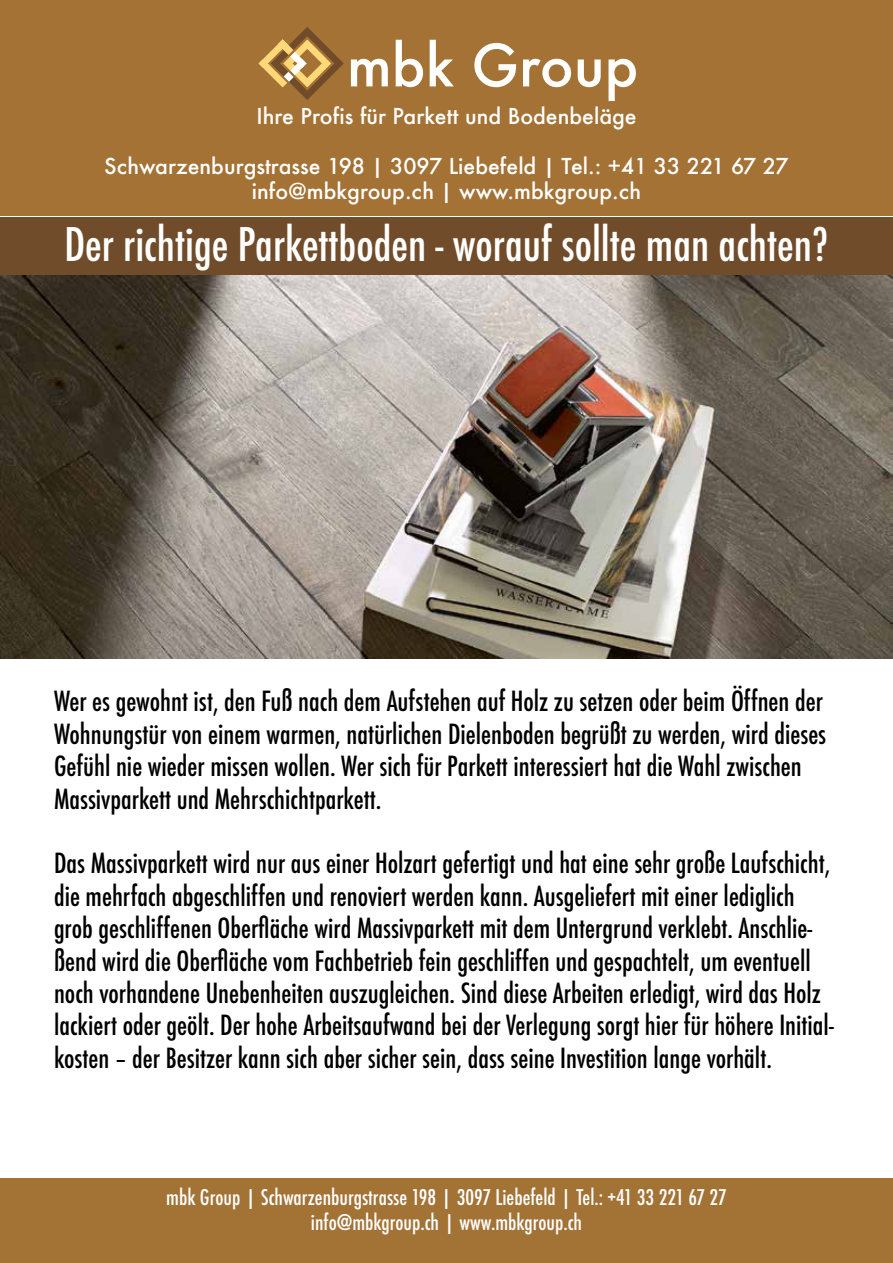
<style>
.page{position:relative;width:893px;height:1263px;background:#fff}
.page>*{position:absolute;margin:0;border:0;box-sizing:border-box;transform-origin:0 0}
.t1{font:500 56.55px "Futura";color:#fff}
.t2{font:500 condensed 45px "Futura";color:#fff}
.t3{font:500 condensed 27px/32.4px "Futura";color:#000}
.t4{font:500 21.3px/25.7px "Futura";color:#fff;text-align:center}
.t5{font:500 condensed 21px/25.2px "Futura";color:#fff;text-align:center}
</style>
<div class="page">
<div style="left:0;top:1179px;width:893px;height:84px;background:#a37235"></div>
<img style="left:0;top:276px;width:893px;height:383px">
<div style="left:0;top:0;width:893px;height:215px;background:#a37234"></div>
<svg style="left:259px;top:27px;width:85px;height:73px"></svg>
<div style="left:0;top:217px;width:893px;height:58px;background:#704c2a"></div>
<h1 class="t1" style="left:347px;top:27px;width:293px">mbk Group</h1>
<p class="t4" style="left:256px;top:103px;width:382px">Ihre Profis für Parkett und Bodenbeläge</p>
<p class="t4" style="left:104px;top:153px;width:686px">Schwarzenburgstrasse 198 | 3097 Liebefeld | Tel.: +41 33 221 67 27 info@mbkgroup.ch | www.mbkgroup.ch</p>
<h2 class="t2" style="left:64px;top:216px;width:766px">Der richtige Parkettboden - worauf sollte man achten?</h2>
<p class="t3" style="left:54px;top:685px;width:774px">Wer es gewohnt ist, den Fuß nach dem Aufstehen auf Holz zu setzen oder beim Öffnen der Wohnungstür von einem warmen, natürlichen Dielenboden begrüßt zu werden, wird dieses Gefühl nie wieder missen wollen. Wer sich für Parkett interessiert hat die Wahl zwischen Massivparkett und Mehrschichtparkett.</p>
<p class="t3" style="left:54px;top:847px;width:781px">Das Massivparkett wird nur aus einer Holzart gefertigt und hat eine sehr große Laufschicht, die mehrfach abgeschliffen und renoviert werden kann. Ausgeliefert mit einer lediglich grob geschliffenen Oberfläche wird Massivparkett mit dem Untergrund verklebt. Anschlie&shy;ßend wird die Oberfläche vom Fachbetrieb fein geschliffen und gespachtelt, um eventuell noch vorhandene Unebenheiten auszugleichen. Sind diese Arbeiten erledigt, wird das Holz lackiert oder geölt. Der hohe Arbeitsaufwand bei der Verlegung sorgt hier für höhere Initial&shy;kosten – der Besitzer kann sich aber sicher sein, dass seine Investition lange vorhält.</p>
<p class="t5" style="left:166px;top:1185px;width:562px">mbk Group | Schwarzenburgstrasse 198 | 3097 Liebefeld | Tel.: +41 33 221 67 27 info@mbkgroup.ch | www.mbkgroup.ch</p>
</div>
